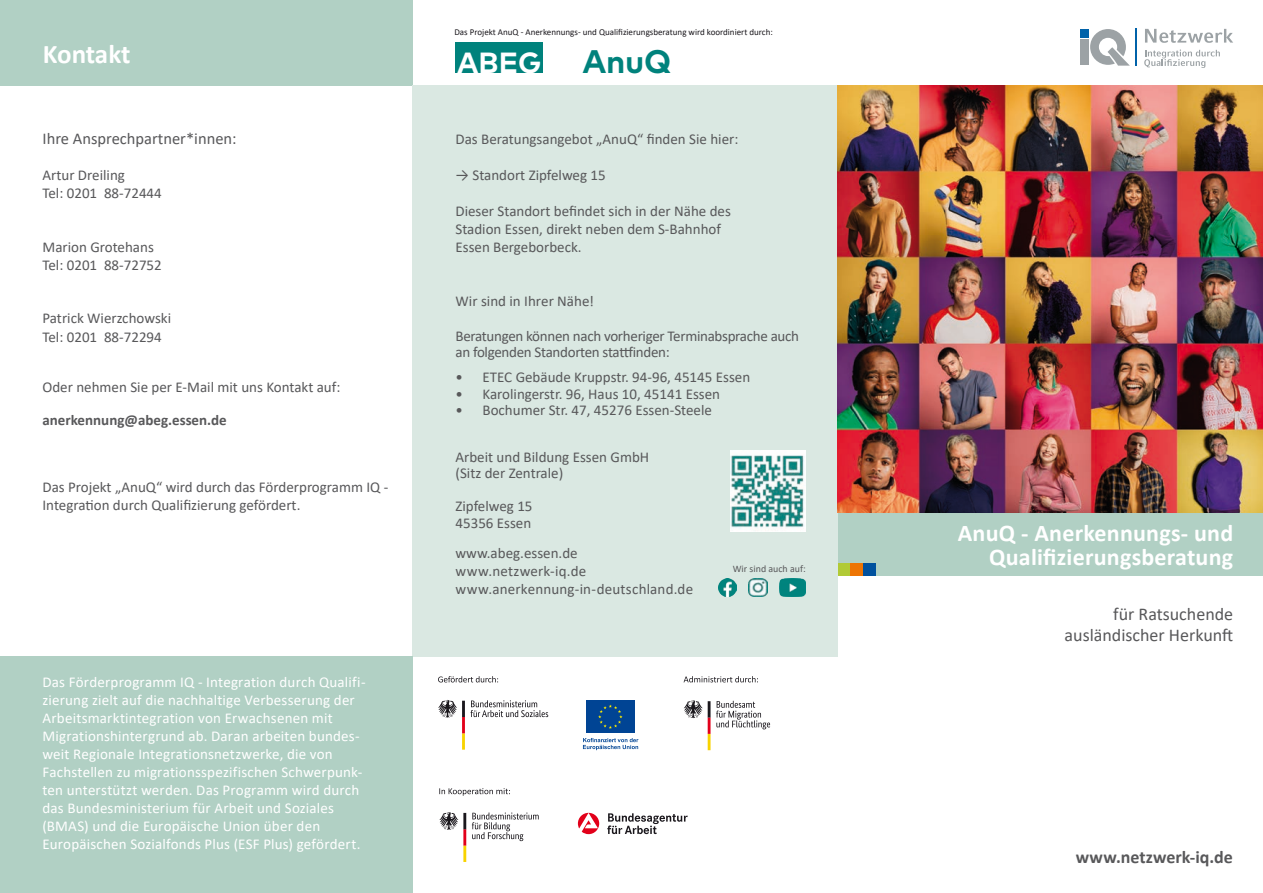
<style>
.page{position:relative;width:1263px;height:893px;background:#fff}
.page>*{position:absolute;margin:0;border:0;box-sizing:border-box;transform-origin:0 0}
.t1{font:700 32.55px "Mark Pro";color:#00827c}
.t2{font:700 29.1px "Mark Pro";color:#fff}
._01_Überschrift_weiß_auf_grün{font:700 27px "Calibri";letter-spacing:-.01em;color:#fff}
._00_Überschrift_Titelseite{font:700 24px "Calibri";letter-spacing:.01em;color:#fff}
._00_Unterzeile_Titelseite{font:18px "Calibri";color:#58585a}
.t3{font:700 18px "Calibri";color:#58585a}
.Fließtext{font:16.5px "Calibri";color:#58585a}
._04_Fließtext_Calibri{font:15px/18px "Calibri";letter-spacing:.01em;color:#fff}
.Fließtext-2{font:15px/18px "Calibri";color:#58585a}
._02_Fließtext{font:15px/18px "Calibri";color:#58585a}
._02_Fließtext-2{font:15px/16.5px "Calibri";letter-spacing:-.02em;color:#58585a}
._04_Fließtext_Calibri-2{font:15px/18px "Calibri";letter-spacing:.01em;color:#58585a}
.Fließtext-3{font:700 15px "Calibri";color:#58585a}
._05_Info_Box_Überschrift{font:15px "Calibri";color:#58585a}
.Fließtext-4{font:9.9px "Calibri";color:#58585a}
.t4{font:9px "Calibri";color:#1a171c}
</style>
<div class="page">
<div style="left:0;top:0;width:412px;height:85px;background:#b1d0c4"></div>
<div style="left:838px;top:512px;width:425px;height:64px;background:#b1d0c4"></div>
<div style="left:863px;top:563px;width:13px;height:13px;background:#00519e"></div>
<div style="left:838px;top:563px;width:12px;height:13px;background:#b1ca35"></div>
<div style="left:850px;top:563px;width:13px;height:13px;background:#ed7504"></div>
<svg style="left:438px;top:676px;width:60px;height:6px"></svg>
<svg style="left:607px;top:813px;width:80px;height:21px"></svg>
<svg style="left:578px;top:813px;width:21px;height:21px"></svg>
<svg style="left:472px;top:812px;width:67px;height:29px"></svg>
<svg style="left:439px;top:812px;width:27px;height:50px"></svg>
<svg style="left:439px;top:788px;width:71px;height:8px"></svg>
<svg style="left:716px;top:701px;width:54px;height:28px"></svg>
<svg style="left:684px;top:700px;width:26px;height:50px"></svg>
<svg style="left:684px;top:676px;width:74px;height:6px"></svg>
<svg style="left:438px;top:700px;width:110px;height:50px"></svg>
<svg style="left:586px;top:700px;width:49px;height:33px"></svg>
<div style="left:586px;top:701px;width:48px;height:32px;background:#004494"></div>
<svg style="left:598px;top:705px;width:24px;height:24px"></svg>
<svg style="left:583px;top:738px;width:55px;height:12px"></svg>
<div style="left:412px;top:85px;width:426px;height:571px;background:#dae8e2"></div>
<div style="left:0;top:656px;width:412px;height:237px;background:#b1d0c4"></div>
<div style="left:456px;top:42px;width:87px;height:31px;background:#00827c"></div>
<img style="left:779px;top:578px;width:26px;height:19px">
<img style="left:749px;top:578px;width:18px;height:19px">
<img style="left:719px;top:578px;width:18px;height:18px">
<img style="left:730px;top:451px;width:76px;height:81px">
<img style="left:838px;top:85px;width:425px;height:427px">
<div style="left:1080px;top:39px;width:9px;height:26px;background:#9ca2a5"></div>
<div style="left:1080px;top:29px;width:9px;height:9px;background:#0062a9"></div>
<svg style="left:1090px;top:29px;width:40px;height:37px"></svg>
<hr style="left:1135px;top:29px;width:1px;height:37px;background:#0062a9">
<svg style="left:1144px;top:49px;width:76px;height:19px"></svg>
<svg style="left:1145px;top:29px;width:88px;height:14px"></svg>
<p class="_01_Überschrift_weiß_auf_grün" style="left:43px;top:35px;width:89px">Kontakt</p>
<p class="Fließtext" style="left:43px;top:127px;width:196px">Ihre Ansprechpartner*innen:</p>
<p class="Fließtext-2" style="left:43px;top:166px;width:84px">Artur Dreiling</p>
<p class="Fließtext-2" style="left:43px;top:184px;width:121px">Tel: 0201 88-72444</p>
<p class="Fließtext-2" style="left:43px;top:238px;width:113px">Marion Grotehans</p>
<p class="Fließtext-2" style="left:43px;top:256px;width:121px">Tel: 0201 88-72752</p>
<p class="Fließtext-2" style="left:43px;top:308px;width:130px">Patrick Wierzchowski</p>
<p class="Fließtext-2" style="left:43px;top:328px;width:121px">Tel: 0201 88-72294</p>
<p class="Fließtext-2" style="left:43px;top:377px;width:299px">Oder nehmen Sie per E-Mail mit uns Kontakt auf:</p>
<p class="Fließtext-3" style="left:43px;top:409px;width:186px">anerkennung@abeg.essen.de</p>
<p class="_02_Fließtext" style="left:43px;top:478px;width:347px">Das Projekt „AnuQ“ wird durch das Förderprogramm IQ -<br>Integration durch Qualifizierung gefördert.</p>
<p class="_04_Fließtext_Calibri" style="left:43px;top:673px;width:324px">Das Förderprogramm IQ - Integration durch Qualifi&shy;zierung zielt auf die nachhaltige Verbesserung der Arbeitsmarktintegration von Erwachsenen mit Migrationshintergrund ab. Daran arbeiten bundes&shy;weit Regionale Integrationsnetzwerke, die von Fachstellen zu migrationsspezifischen Schwerpunk&shy;ten unterstützt werden. Das Programm wird durch das Bundesministerium für Arbeit und Soziales (BMAS) und die Europäische Union über den Europäischen Sozialfonds Plus (ESF Plus) gefördert.</p>
<p class="t4" style="left:454px;top:25px;width:320px">Das Projekt AnuQ - Anerkennungs- und Qualifizierungsberatung wird koordiniert durch:</p>
<p class="t2" style="left:457px;top:41px;width:86px">ABEG</p>
<p class="t1" style="left:582px;top:36px;width:90px">AnuQ</p>
<p class="Fließtext-2" style="left:455px;top:130px;width:284px">Das Beratungsangebot „AnuQ“ finden Sie hier:</p>
<p class="Fließtext-2" style="left:455px;top:166px;width:152px">→ Standort Zipfelweg 15</p>
<p class="Fließtext-2" style="left:455px;top:202px;width:277px">Dieser Standort befindet sich in der Nähe des</p>
<p class="Fließtext-2" style="left:455px;top:220px;width:267px">Stadion Essen, direkt neben dem S-Bahnhof<br>Essen Bergeborbeck.</p>
<p class="_05_Info_Box_Überschrift" style="left:455px;top:291px;width:140px">Wir sind in Ihrer Nähe!</p>
<p class="_02_Fließtext-2" style="left:455px;top:327px;width:345px">Beratungen können nach vorheriger Terminabsprache auch an folgenden Standorten stattfinden:</p>
<p class="_02_Fließtext" style="left:455px;top:368px;width:296px">• ETEC Gebäude Kruppstr. 94-96, 45145 Essen</p>
<p class="_02_Fließtext" style="left:455px;top:384px;width:266px">• Karolingerstr. 96, Haus 10, 45141 Essen</p>
<p class="_02_Fließtext" style="left:455px;top:401px;width:258px">• Bochumer Str. 47, 45276 Essen-Steele</p>
<p class="Fließtext-2" style="left:455px;top:447px;width:195px">Arbeit und Bildung Essen GmbH</p>
<p class="Fließtext-2" style="left:455px;top:464px;width:109px">(Sitz der Zentrale)</p>
<p class="Fließtext-2" style="left:455px;top:497px;width:79px">Zipfelweg 15</p>
<p class="Fließtext-2" style="left:455px;top:513px;width:77px">45356 Essen</p>
<p class="_04_Fließtext_Calibri-2" style="left:455px;top:544px;width:239px">www.abeg.essen.de www.netzwerk-iq.de www.anerkennung-in-deutschland.de</p>
<p class="Fließtext-4" style="left:733px;top:562px;width:74px">Wir sind auch auf:</p>
<p class="_00_Überschrift_Titelseite" style="left:958px;top:516px;width:277px">AnuQ - Anerkennungs- und</p>
<p class="_00_Überschrift_Titelseite" style="left:989px;top:540px;width:246px">Qualifizierungsberatung</p>
<p class="_00_Unterzeile_Titelseite" style="left:1113px;top:601px;width:121px">für Ratsuchende</p>
<p class="_00_Unterzeile_Titelseite" style="left:1064px;top:623px;width:170px">ausländischer Herkunft</p>
<p class="t3" style="left:1076px;top:844px;width:159px">www.netzwerk-iq.de</p>
</div>
